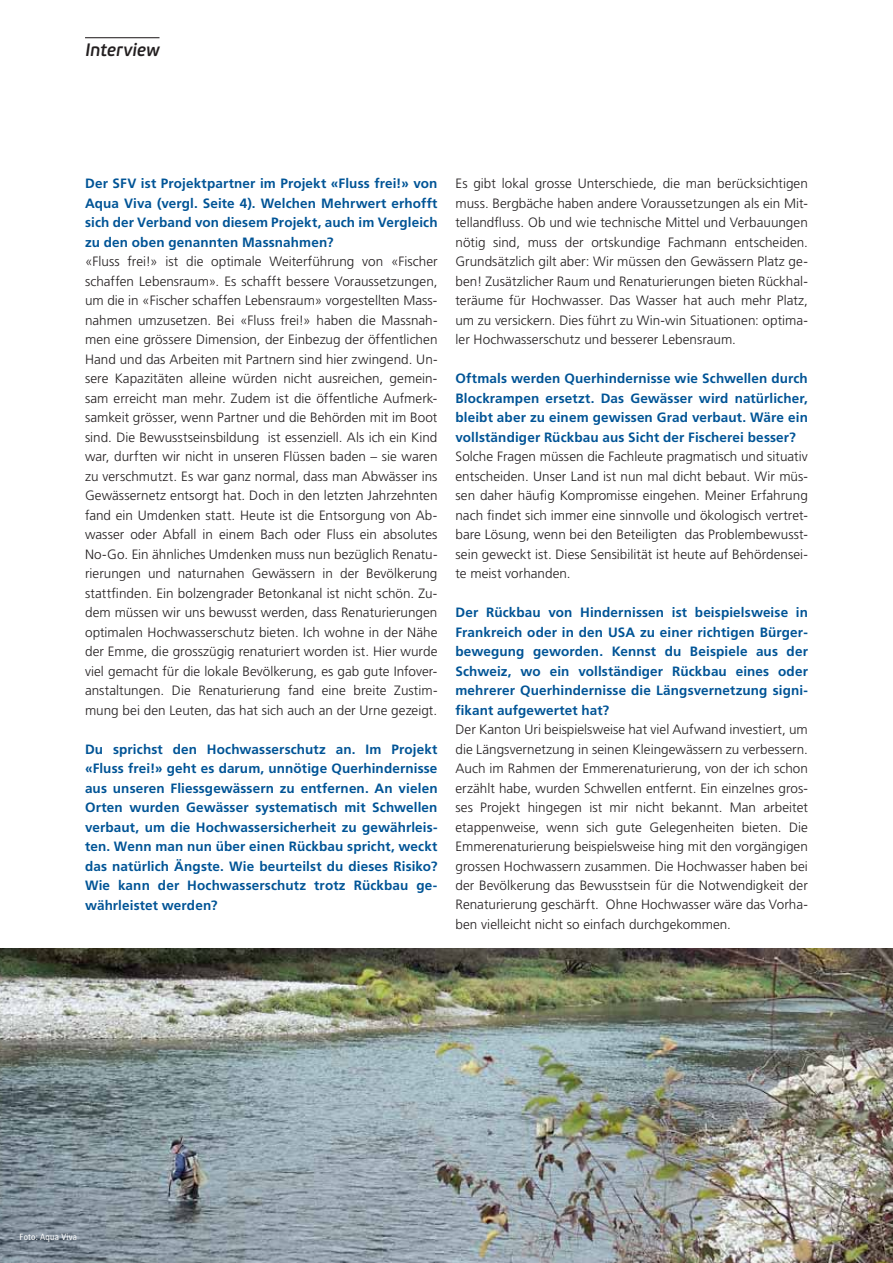
<style>
.page{position:relative;width:893px;height:1263px;background:#fff}
.page>*{position:absolute;margin:0;border:0;box-sizing:border-box;transform-origin:0 0}
.t1{font:italic 600 18px "PF Beau Sans Pro";letter-spacing:-.01em;color:#231f20}
.t2{font:300 13.5px/19.5px "Frutiger LT Std";color:#231f20;text-align:justify}
.t3{font:700 13.5px/19.5px "Frutiger LT Std";letter-spacing:.01em;color:#005496;text-align:justify}
.t4{font:condensed 9px "Frutiger LT Std";letter-spacing:.03em;color:#fff}
</style>
<div class="page">
<hr style="left:85px;top:37px;width:74px;height:1px;background:#231f20">
<img style="left:0;top:948px;width:893px;height:315px">
<h1 class="t1" style="left:85px;top:43px;width:76px">Interview</h1>
<p class="t3" style="left:85px;top:175px;width:354px">Der SFV ist Projektpartner im Projekt «Fluss frei!» von Aqua Viva (vergl. Seite 4). Welchen Mehrwert erhofft sich der Verband von diesem Projekt, auch im Vergleich zu den oben genannten Massnahmen?</p>
<p class="t2" style="left:85px;top:253px;width:354px">«Fluss frei!» ist die optimale Weiterführung von «Fischer schaffen Lebensraum». Es schafft bessere Voraussetzungen, um die in «Fischer schaffen Lebensraum» vorgestellten Mass&shy;nahmen umzusetzen. Bei «Fluss frei!» haben die Massnah&shy;men eine grössere Dimension, der Einbezug der öffentlichen Hand und das Arbeiten mit Partnern sind hier zwingend. Un&shy;sere Kapazitäten alleine würden nicht ausreichen, gemein&shy;sam erreicht man mehr. Zudem ist die öffentliche Aufmerk&shy;samkeit grösser, wenn Partner und die Behörden mit im Boot sind. Die Bewusstseinsbildung ist essenziell. Als ich ein Kind war, durften wir nicht in unseren Flüssen baden – sie waren zu verschmutzt. Es war ganz normal, dass man Abwässer ins Gewässernetz entsorgt hat. Doch in den letzten Jahrzehnten fand ein Umdenken statt. Heute ist die Entsorgung von Ab&shy;wasser oder Abfall in einem Bach oder Fluss ein absolutes No-Go. Ein ähnliches Umdenken muss nun bezüglich Renatu&shy;rierungen und naturnahen Gewässern in der Bevölkerung stattfinden. Ein bolzengrader Betonkanal ist nicht schön. Zu&shy;dem müssen wir uns bewusst werden, dass Renaturierungen optimalen Hochwasserschutz bieten. Ich wohne in der Nähe der Emme, die grosszügig renaturiert worden ist. Hier wurde viel gemacht für die lokale Bevölkerung, es gab gute Infover&shy;anstaltungen. Die Renaturierung fand eine breite Zustim&shy;mung bei den Leuten, das hat sich auch an der Urne gezeigt.</p>
<p class="t3" style="left:85px;top:740px;width:354px">Du sprichst den Hochwasserschutz an. Im Projekt «Fluss frei!» geht es darum, unnötige Querhindernisse aus unseren Fliessgewässern zu entfernen. An vielen Orten wurden Gewässer systematisch mit Schwellen verbaut, um die Hochwassersicherheit zu gewährleis&shy;ten. Wenn man nun über einen Rückbau spricht, weckt das natürlich Ängste. Wie beurteilst du dieses Risiko?<br>Wie kann der Hochwasserschutz trotz Rückbau ge&shy;währleistet werden?</p>
<p class="t2" style="left:455px;top:174px;width:354px">Es gibt lokal grosse Unterschiede, die man berücksichtigen muss. Bergbäche haben andere Voraussetzungen als ein Mit&shy;tellandfluss. Ob und wie technische Mittel und Verbauungen nötig sind, muss der ortskundige Fachmann entscheiden.<br>Grundsätzlich gilt aber: Wir müssen den Gewässern Platz ge&shy;ben! Zusätzlicher Raum und Renaturierungen bieten Rückhal&shy;teräume für Hochwasser. Das Wasser hat auch mehr Platz, um zu versickern. Dies führt zu Win-win Situationen: optima&shy;ler Hochwasserschutz und besserer Lebensraum.</p>
<p class="t3" style="left:455px;top:369px;width:354px">Oftmals werden Querhindernisse wie Schwellen durch Blockrampen ersetzt. Das Gewässer wird natürlicher, bleibt aber zu einem gewissen Grad verbaut. Wäre ein vollständiger Rückbau aus Sicht der Fischerei besser?</p>
<p class="t2" style="left:455px;top:447px;width:354px">Solche Fragen müssen die Fachleute pragmatisch und situativ entscheiden. Unser Land ist nun mal dicht bebaut. Wir müs&shy;sen daher häufig Kompromisse eingehen. Meiner Erfahrung nach findet sich immer eine sinnvolle und ökologisch vertret&shy;bare Lösung, wenn bei den Beteiligten das Problembewusst&shy;sein geweckt ist. Diese Sensibilität ist heute auf Behördensei&shy;te meist vorhanden.</p>
<p class="t3" style="left:455px;top:603px;width:354px">Der Rückbau von Hindernissen ist beispielsweise in Frankreich oder in den USA zu einer richtigen Bürger&shy;bewegung geworden. Kennst du Beispiele aus der Schweiz, wo ein vollständiger Rückbau eines oder mehrerer Querhindernisse die Längsvernetzung signi&shy;fikant aufgewertet hat?</p>
<p class="t2" style="left:455px;top:720px;width:354px">Der Kanton Uri beispielsweise hat viel Aufwand investiert, um die Längsvernetzung in seinen Kleingewässern zu verbessern.<br>Auch im Rahmen der Emmerenaturierung, von der ich schon erzählt habe, wurden Schwellen entfernt. Ein einzelnes gros&shy;ses Projekt hingegen ist mir nicht bekannt. Man arbeitet etappenweise, wenn sich gute Gelegenheiten bieten. Die Emmerenaturierung beispielsweise hing mit den vorgängigen grossen Hochwassern zusammen. Die Hochwasser haben bei der Bevölkerung das Bewusstsein für die Notwendigkeit der Renaturierung geschärft. Ohne Hochwasser wäre das Vorha&shy;ben vielleicht nicht so einfach durchgekommen.</p>
<p class="t4" style="left:20px;top:1232px;width:59px">Foto: Aqua Viva</p>
</div>
